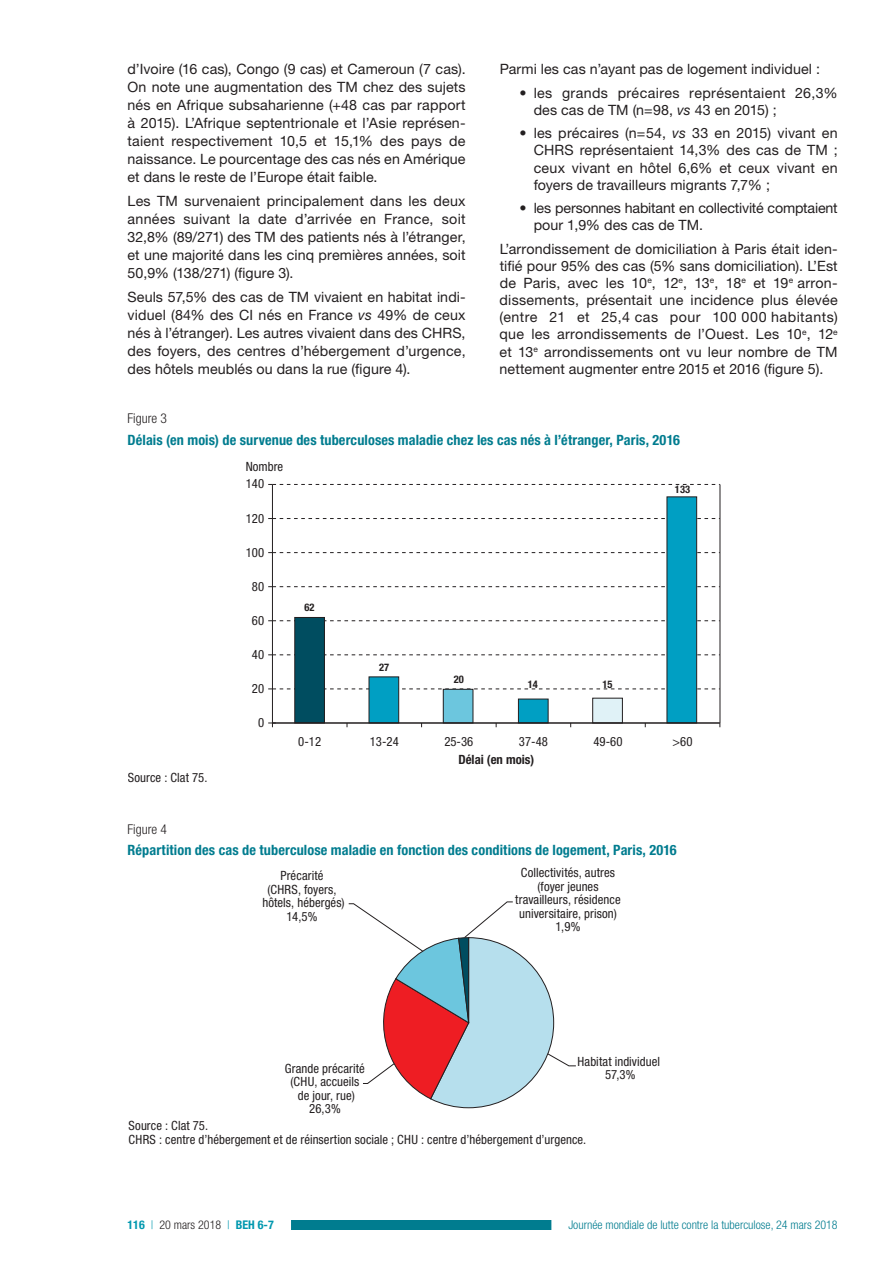
<style>
.page{position:relative;width:893px;height:1263px;background:#fff}
.page>*{position:absolute;margin:0;border:0;box-sizing:border-box;transform-origin:0 0}
.t1{font:14.25px/18px "Helvetica Neue LT Std";letter-spacing:.005em;color:#231f20;text-align:justify}
.t2{font:700 condensed 14.25px "Helvetica Neue LT Std";letter-spacing:.01em;color:#007c8f}
.t3{font:14.25px/17.1px "Helvetica Neue LT Std";letter-spacing:.025em;color:#231f20}
.t4{font:300 condensed 13.5px "Helvetica Neue LT Std";color:#231f20}
.t5{font:condensed 12.75px/13.5px "Helvetica Neue LT Std";letter-spacing:.005em;color:#231f20;text-align:center}
.t6{font:700 condensed 12.75px "Helvetica Neue LT Std";color:#231f20}
.t7{font:300 condensed 12px "Helvetica Neue LT Std";color:#007c8f}
.t8{font:300 condensed 12px "Helvetica Neue LT Std";color:#231f20}
.t9{font:700 condensed 10.5px "Helvetica Neue LT Std";color:#231f20}
.s1{font-style:italic}
.s2{font-weight:700;color:#0098af}
.s3{color:#0098af}
</style>
<div class="page">
<div style="left:242px;top:1221px;width:596px;height:9px;background:#007c8f"></div>
<div style="left:110px;top:1219px;width:181px;height:12px;background:#fff"></div>
<div style="left:551px;top:1218px;width:304px;height:13px;background:#fff"></div>
<svg style="left:268px;top:484px;width:452px;height:1px"></svg>
<svg style="left:268px;top:518px;width:452px;height:1px"></svg>
<svg style="left:268px;top:552px;width:452px;height:1px"></svg>
<svg style="left:268px;top:586px;width:452px;height:1px"></svg>
<svg style="left:268px;top:620px;width:452px;height:1px"></svg>
<svg style="left:268px;top:654px;width:452px;height:1px"></svg>
<svg style="left:268px;top:689px;width:452px;height:1px"></svg>
<div style="left:295px;top:617px;width:29px;height:106px;background:#004d60"></div>
<div style="left:294px;top:617px;width:31px;height:106px;border:1px solid #231f20"></div>
<svg style="left:368px;top:496px;width:329px;height:227px"></svg>
<hr style="left:272px;top:723px;width:448px;height:1px;background:#231f20">
<hr style="left:272px;top:484px;width:1px;height:239px;background:#231f20">
<hr style="left:720px;top:484px;width:1px;height:239px;background:#231f20">
<svg style="left:348px;top:901px;width:228px;height:207px"></svg>
<p class="t1" style="left:128px;top:60px;width:340px">d’Ivoire (16 cas), Congo (9 cas) et Cameroun (7 cas).<br>On note une augmentation des TM chez des sujets nés en Afrique subsaharienne (+48 cas par rapport à 2015). L’Afrique septentrionale et l’Asie représen&shy;taient respectivement 10,5 et 15,1% des pays de naissance. Le pourcentage des cas nés en Amérique et dans le reste de l’Europe était faible.</p>
<p class="t1" style="left:128px;top:192px;width:340px">Les TM survenaient principalement dans les deux années suivant la date d’arrivée en France, soit 32,8% (89/271) des TM des patients nés à l’étranger, et une majorité dans les cinq premières années, soit 50,9% (138/271) (figure 3).</p>
<p class="t1" style="left:128px;top:288px;width:340px">Seuls 57,5% des cas de TM vivaient en habitat indi&shy;viduel (84% des CI nés en France <span class="s1">vs</span> 49% de ceux nés à l’étranger). Les autres vivaient dans des CHRS, des foyers, des centres d’hébergement d’urgence, des hôtels meublés ou dans la rue (figure 4).</p>
<p class="t1" style="left:500px;top:60px;width:322px">Parmi les cas n’ayant pas de logement individuel :</p>
<p class="t3" style="left:534px;top:84px;width:306px;text-indent:-14px">• les grands précaires représentaient 26,3% des cas de TM (n=98, <span class="s1">vs</span> 43 en 2015) ;</p>
<p class="t1" style="left:534px;top:124px;width:306px;line-height:17.1px;text-indent:-14px">• les précaires (n=54, <span class="s1">vs</span> 33 en 2015) vivant en CHRS représentaient 14,3% des cas de TM ; ceux vivant en hôtel 6,6% et ceux vivant en foyers de travailleurs migrants 7,7% ;</p>
<p class="t1" style="left:534px;top:199px;width:306px;line-height:17.1px;text-indent:-14px">• les personnes habitant en collectivité comptaient pour 1,9% des cas de TM.</p>
<p class="t1" style="left:500px;top:240px;width:340px;line-height:17.1px">L’arrondissement de domiciliation à Paris était iden&shy;tifié pour 95% des cas (5% sans domiciliation). L’Est de Paris, avec les 10<sup>e</sup>, 12<sup>e</sup>, 13<sup>e</sup>, 18<sup>e</sup> et 19<sup>e</sup> arron&shy;dissements, présentait une incidence plus élevée (entre 21 et 25,4 cas pour 100 000 habitants) que les arrondissements de l’Ouest. Les 10<sup>e</sup>, 12<sup>e </sup>et 13<sup>e</sup> arrondissements ont vu leur nombre de TM nettement augmenter entre 2015 et 2016 (figure 5).</p>
<p class="t4" style="left:128px;top:411px;width:41px">Figure 3</p>
<p class="t2" style="left:128px;top:431px;width:554px">Délais (en mois) de survenue des tuberculoses maladie chez les cas nés à l’étranger, Paris, 2016</p>
<p class="t5" style="left:128px;top:770px;width:81px">Source : Clat 75.</p>
<p class="t5" style="left:246px;top:459px;width:39px">Nombre</p>
<p class="t5" style="left:246px;top:477px;width:20px">140</p>
<p class="t5" style="left:246px;top:511px;width:20px">120</p>
<p class="t5" style="left:246px;top:545px;width:20px">100</p>
<p class="t5" style="left:252px;top:579px;width:14px">80</p>
<p class="t5" style="left:252px;top:613px;width:14px">60</p>
<p class="t5" style="left:252px;top:647px;width:14px">40</p>
<p class="t5" style="left:252px;top:681px;width:14px">20</p>
<p class="t5" style="left:258px;top:716px;width:8px">0</p>
<p class="t9" style="left:305px;top:601px;width:12px">62</p>
<p class="t9" style="left:675px;top:483px;width:17px">133</p>
<p class="t9" style="left:379px;top:661px;width:12px">27</p>
<p class="t9" style="left:454px;top:673px;width:12px">20</p>
<p class="t9" style="left:528px;top:678px;width:12px">14</p>
<p class="t9" style="left:602px;top:678px;width:12px">15</p>
<p class="t5" style="left:298px;top:735px;width:24px">0-12</p>
<p class="t5" style="left:370px;top:735px;width:30px">13-24</p>
<p class="t5" style="left:444px;top:735px;width:30px">25-36</p>
<p class="t5" style="left:519px;top:735px;width:30px">37-48</p>
<p class="t5" style="left:593px;top:735px;width:30px">49-60</p>
<p class="t5" style="left:673px;top:735px;width:21px">&gt;60</p>
<p class="t6" style="left:458px;top:751px;width:77px">Délai (en mois)</p>
<p class="t4" style="left:128px;top:822px;width:41px">Figure 4</p>
<p class="t2" style="left:128px;top:842px;width:551px">Répartition des cas de tuberculose maladie en fonction des conditions de logement, Paris, 2016</p>
<p class="t5" style="left:262px;top:869px;width:84px">Précarité<br>(CHRS, foyers, hôtels, hébergés)<br>14,5%</p>
<p class="t5" style="left:515px;top:866px;width:107px">Collectivités, autres (foyer jeunes travailleurs, résidence universitaire, prison)<br>1,9%</p>
<p class="t5" style="left:285px;top:1061px;width:82px">Grande précarité (CHU, accueils de jour, rue)<br>26,3%</p>
<p class="t5" style="left:577px;top:1054px;width:84px">Habitat individuel<br>57,3%</p>
<p class="t5" style="left:129px;top:1119px;width:459px;text-align:left">Source : Clat 75.<br>CHRS : centre d’hébergement et de réinsertion sociale ; CHU : centre d’hébergement d’urgence.</p>
<p class="t8" style="left:128px;top:1218px;width:148px"><span class="s2">116</span> <span class="s3">|</span> 20 mars 2018 <span class="s3">|</span> <span class="s2">BEH 6-7</span></p>
<p class="t7" style="left:568px;top:1218px;width:271px">Journée mondiale de lutte contre la tuberculose, 24 mars 2018</p>
</div>
